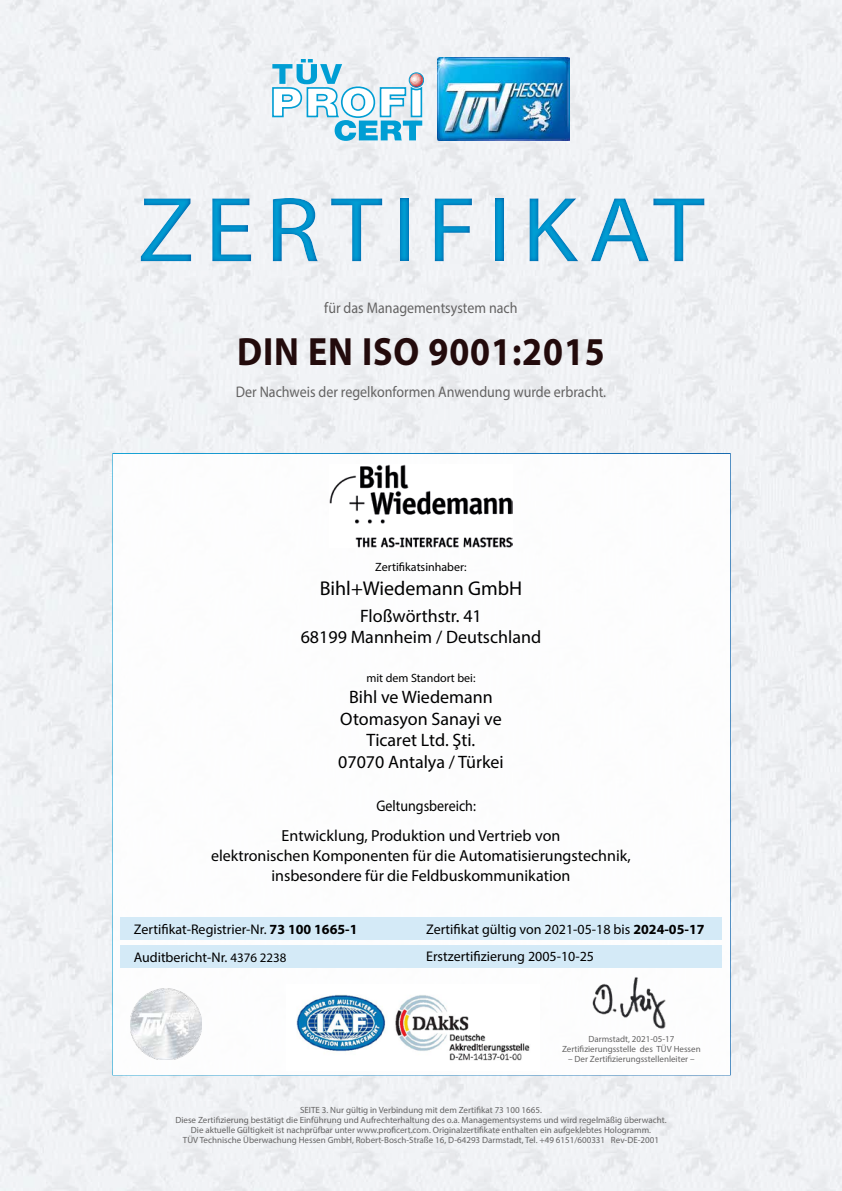
<style>
.page{position:relative;width:842px;height:1191px;background:#fff}
.page>*{position:absolute;margin:0;border:0;box-sizing:border-box;transform-origin:0 0}
.t1{font:93px "Myriad Pro";letter-spacing:.1em;color:#009ed4;scale:1.1 1}
.t2{font:700 39.6px "Myriad Pro";letter-spacing:.025em;color:#230b0c;scale:.91 1}
.t3{font:20px "Myriad Pro";color:#000}
.t4{font:18px/21.6px "Myriad Pro";color:#000;text-align:center}
.t5{font:16px/19.6px "Myriad Pro";color:#000;text-align:center}
.t6{font:15.4px "Myriad Pro";color:#646363;scale:.91 1}
.t7{font:15.4px "Myriad Pro";color:#000;scale:.91 1}
.t8{font:14px/28.1px "Myriad Pro";color:#000}
.t9{font:12px "Myriad Pro";color:#000}
.t10{font:9px/10px "Myriad Pro";color:#646363;text-align:center}
.s1{font-weight:700}
.s2{font-size:13px}
</style>
<div class="page">
<img style="left:0;top:0;width:842px;height:1191px">
<img style="left:437px;top:57px;width:132px;height:83px">
<svg style="left:272px;top:59px;width:152px;height:82px"></svg>
<div style="left:112px;top:453px;width:619px;height:622px;background:#fff;border:2px solid #fff"></div>
<div style="left:120px;top:945px;width:602px;height:23px;background:#d0e8f7"></div>
<div style="left:121px;top:917px;width:601px;height:22px;background:#d0e8f7"></div>
<img style="left:296px;top:995px;width:234px;height:66px">
<img style="left:749px;top:906px;width:78px;height:54px">
<img style="left:736px;top:795px;width:97px;height:40px">
<img style="left:737px;top:681px;width:95px;height:34px">
<img style="left:738px;top:576px;width:93px;height:35px">
<img style="left:737px;top:479px;width:91px;height:36px">
<img style="left:735px;top:1005px;width:99px;height:53px">
<img style="left:592px;top:977px;width:74px;height:52px">
<div style="left:0;top:172px;width:842px;height:114px;background:#0061ad;opacity:.75"></div>
<img style="left:130px;top:988px;width:71px;height:71px">
<img style="left:329px;top:464px;width:184px;height:83px">
<h1 class="t1" style="left:138px;top:173px;width:517px">ZERTIFIKAT</h1>
<h3 class="t6" style="left:324px;top:298px;width:214px">für das Managementsystem nach</h3>
<h2 class="t2" style="left:237px;top:326px;width:406px">DIN EN ISO 9001:2015</h2>
<h3 class="t6" style="left:236px;top:382px;width:408px">Der Nachweis der regelkonformen Anwendung wurde erbracht.</h3>
<h3 class="t9" style="left:375px;top:560px;width:93px">Zertifikatsinhaber:</h3>
<h3 class="t3" style="left:320px;top:576px;width:204px">Bihl+Wiedemann GmbH</h3>
<h3 class="t4" style="left:301px;top:604px;width:242px">Floßwörthstr. 41<br>68199 Mannheim / Deutschland</h3>
<h3 class="t9" style="left:366px;top:670px;width:111px">mit dem Standort bei:</h3>
<h3 class="t4" style="left:338px;top:686px;width:167px">Bihl ve Wiedemann<br>Otomasyon Sanayi ve<br>Ticaret Ltd. Şti.<br>07070 Antalya / Türkei</h3>
<h3 class="t7" style="left:376px;top:796px;width:111px">Geltungsbereich:</h3>
<h3 class="t5" style="left:211px;top:826px;width:421px">Entwicklung, Produktion und Vertrieb von<br>elektronischen Komponenten für die Automatisierungstechnik, insbesondere für die Feldbuskommunikation</h3>
<h3 class="t8" style="left:134px;top:915px;width:225px">Zertifikat-Registrier-Nr. <span class="s1">73 100 1665-1<br></span>Auditbericht-Nr. <span class="s2">4376 2238</span></h3>
<h3 class="t8" style="left:426px;top:915px;width:280px">Zertifikat gültig von 2021-05-18 bis <span class="s1">2024-05-17</span></h3>
<h3 class="t8" style="left:426px;top:942px;width:169px">Erstzertifizierung 2005-10-25</h3>
<p class="t10" style="left:562px;top:1034px;width:140px">Darmstadt, 2021-05-17<br>Zertifizierungsstelle des TÜV Hessen</p>
<p class="t10" style="left:568px;top:1054px;width:128px">– Der Zertifizierungsstellenleiter –</p>
<p class="t10" style="left:175px;top:1105px;width:493px">SEITE 3. Nur gültig in Verbindung mit dem Zertifikat 73 100 1665.<br>Diese Zertifizierung bestätigt die Einführung und Aufrechterhaltung des o.a. Managementsystems und wird regelmäßig überwacht.<br>Die aktuelle Gültigkeit ist nachprüfbar unter www.proficert.com. Originalzertifikate enthalten ein aufgeklebtes Hologramm.<br>TÜV Technische Überwachung Hessen GmbH, Robert-Bosch-Straße 16, D-64293 Darmstadt, Tel. +49 6151/600331 Rev-DE-2001</p>
</div>
